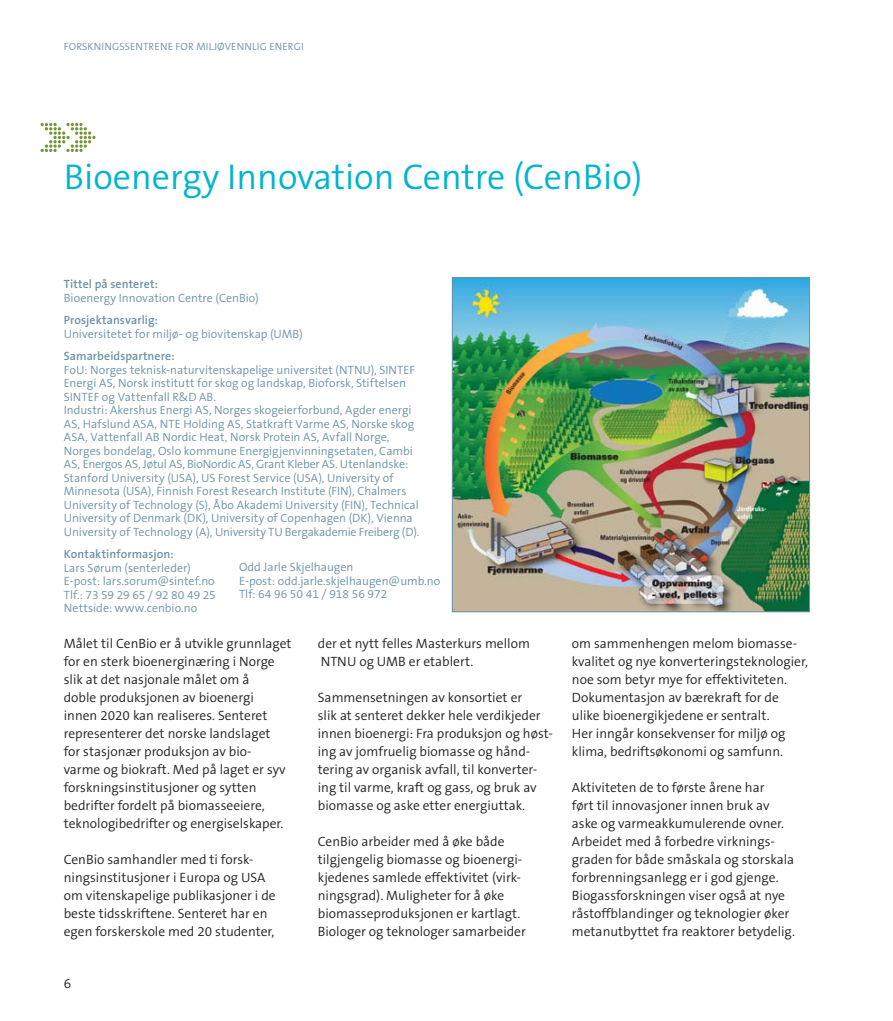
<style>
.page{position:relative;width:893px;height:1021px;background:#fff}
.page>*{position:absolute;margin:0;border:0;box-sizing:border-box;transform-origin:0 0}
.Hovedtittel{font:300 36px "The Sans B4";color:#00b4d1}
.Brødtekst{font:300 13.5px/18px "The Sans B4";color:#231f20}
.faktafelt_tekst{font:300 12px/13.5px "The Sans B4";color:#6c92a7}
.t1{font:300 10.5px "The Sans B4";letter-spacing:.01em;color:#6c92a7}
.s1{font-family:"The Sans B6";font-weight:600}
</style>
<div class="page">
<svg style="left:41px;top:123px;width:55px;height:29px"></svg>
<img style="left:454px;top:279px;width:354px;height:331px">
<div style="left:452px;top:277px;width:358px;height:335px;border:1px solid #6c92a7"></div>
<p class="t1" style="left:64px;top:41px;width:241px">FORSKNINGSSENTRENE FOR MILJØVENNLIG ENERGI</p>
<p class="Hovedtittel" style="left:64px;top:158px;width:580px">Bioenergy Innovation Centre (CenBio)</p>
<p class="faktafelt_tekst" style="left:64px;top:278px;width:196px"><span class="s1">Tittel på senteret:<br></span>Bioenergy Innovation Centre (CenBio)</p>
<p class="faktafelt_tekst" style="left:64px;top:314px;width:241px"><span class="s1">Prosjektansvarlig:<br></span>Universitetet for miljø- og biovitenskap (UMB)</p>
<p class="faktafelt_tekst" style="left:64px;top:350px;width:357px"><span class="s1">Samarbeidspartnere:<br></span>FoU: Norges teknisk-naturvitenskapelige universitet (NTNU), SINTEF Energi AS, Norsk institutt for skog og landskap, Bioforsk, Stiftelsen SINTEF og Vattenfall R&amp;D AB.<br>Industri: Akershus Energi AS, Norges skogeierforbund, Agder energi AS, Hafslund ASA, NTE Holding AS, Statkraft Varme AS, Norske skog ASA, Vattenfall AB Nordic Heat, Norsk Protein AS, Avfall Norge, Norges bondelag, Oslo kommune Energigjenvinningsetaten, Cambi AS, Energos AS, Jøtul AS, BioNordic AS, Grant Kleber AS. Utenlandske:<br>Stanford University (USA), US Forest Service (USA), University of Minnesota (USA), Finnish Forest Research Institute (FIN), Chalmers University of Technology (S), Åbo Akademi University (FIN), Technical University of Denmark (DK), University of Copenhagen (DK), Vienna University of Technology (A), University TU Bergakademie Freiberg (D).</p>
<p class="faktafelt_tekst" style="left:64px;top:548px;width:154px"><span class="s1">Kontaktinformasjon:<br></span>Lars Sørum (senterleder)<br>E-post: lars.sorum@sintef.no<br>Tlf.: 73 59 29 65 / 92 80 49 25<br>Nettside: www.cenbio.no</p>
<p class="faktafelt_tekst" style="left:239px;top:561px;width:203px">Odd Jarle Skjelhaugen<br>E-post: odd.jarle.skjelhaugen@umb.no<br>Tlf: 64 96 50 41 / 918 56 972</p>
<p class="Brødtekst" style="left:64px;top:635px;width:229px">Målet til CenBio er å utvikle grunnlaget for en sterk bioenerginæring i Norge slik at det nasjonale målet om å<br>doble produksjonen av bioenergi<br>innen 2020 kan realiseres. Senteret representerer det norske landslaget<br>for stasjonær produksjon av bio&shy;varme og biokraft. Med på laget er syv forskningsinstitusjoner og sytten bedrifter fordelt på biomasseeiere, teknologibedrifter og energiselskaper.</p>
<p class="Brødtekst" style="left:64px;top:851px;width:213px">CenBio samhandler med ti forsk&shy;ningsinstitusjoner i Europa og USA om vitenskapelige publikasjoner i de beste tidsskriftene. Senteret har en egen forskerskole med 20 studenter,</p>
<p class="Brødtekst" style="left:64px;top:975px;width:9px">6</p>
<p class="Brødtekst" style="left:318px;top:635px;width:214px">der et nytt felles Masterkurs mellom</p>
<p class="Brødtekst" style="left:321px;top:653px;width:154px">NTNU og UMB er etablert.</p>
<p class="Brødtekst" style="left:318px;top:689px;width:237px">Sammensetningen av konsortiet er<br>slik at senteret dekker hele verdikjeder innen bioenergi: Fra produksjon og høst&shy;ing av jomfruelig biomasse og hånd&shy;tering av organisk avfall, til konverter&shy;ing til varme, kraft og gass, og bruk av biomasse og aske etter energiuttak.</p>
<p class="Brødtekst" style="left:318px;top:833px;width:210px">CenBio arbeider med å øke både tilgjengelig biomasse og bioenergi&shy;kjedenes samlede effektivitet (virk&shy;ningsgrad). Muligheter for å øke biomasseproduksjonen er kartlagt.<br>Biologer og teknologer samarbeider</p>
<p class="Brødtekst" style="left:572px;top:635px;width:227px">om sammenhengen melom biomasse-</p>
<p class="Brødtekst" style="left:572px;top:653px;width:238px">kvalitet og nye konverteringsteknologier, noe som betyr mye for effektiviteten.<br>Dokumentasjon av bærekraft for de ulike bioenergikjedene er sentralt.<br>Her inngår konsekvenser for miljø og klima, bedriftsøkonomi og samfunn.</p>
<p class="Brødtekst" style="left:572px;top:779px;width:225px">Aktiviteten de to første årene har<br>ført til innovasjoner innen bruk av aske og varmeakkumulerende ovner.<br>Arbeidet med å forbedre virknings&shy;graden for både småskala og storskala forbrenningsanlegg er i god gjenge.<br>Biogassforskningen viser også at nye råstoffblandinger og teknologier øker metanutbyttet fra reaktorer betydelig.</p>
</div>
